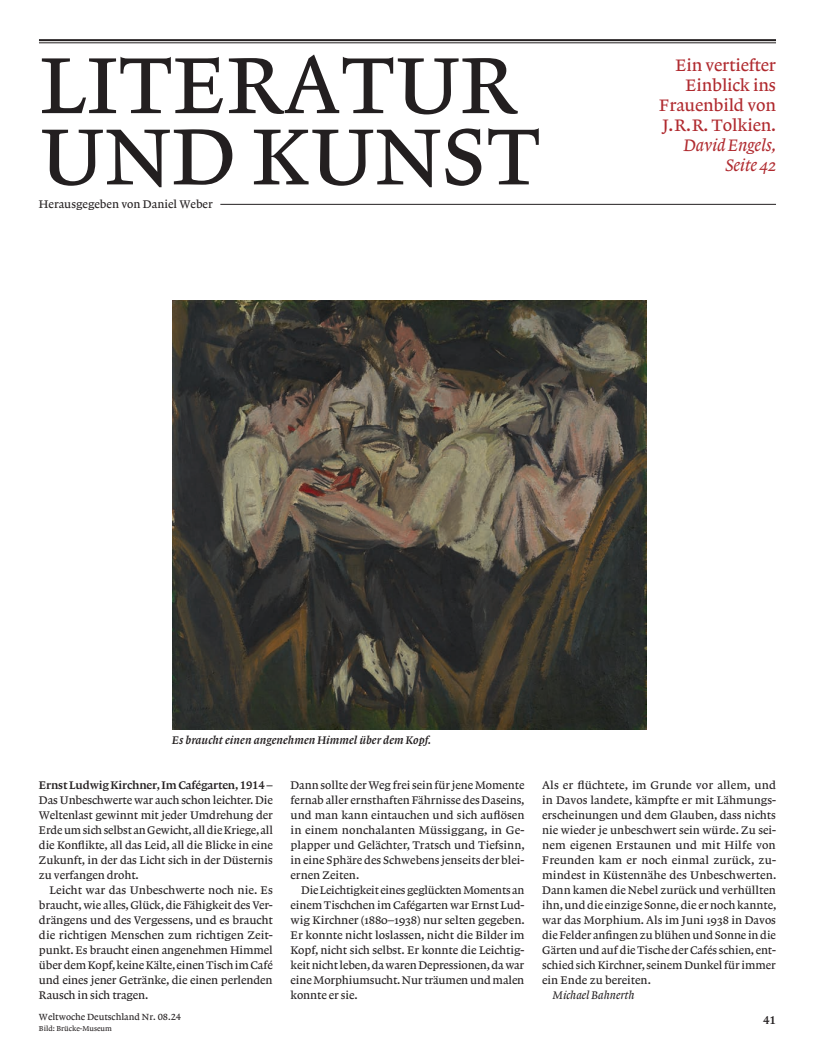
<style>
.page{position:relative;width:815px;height:1063px;background:#fff}
.page>*{position:absolute;margin:0;border:0;box-sizing:border-box;transform-origin:0 0}
.t1{font:83.75px/71.2px "Lexicon No 1 Roman A Tab";letter-spacing:.005em;color:#231f20}
.t2{font:17.5px/20px "Lexicon No 1 Roman A Tab";letter-spacing:-.01em;color:#b02a2f;text-align:right}
.t3{font:17.5px/20px "Lexicon No 1 Italic A Txt";letter-spacing:-.01em;color:#b02a2f;text-align:right}
.t4{font:11.62px/15px "Lexicon No 1 Roman A Txt";letter-spacing:-.01em;color:#231f20;text-align:justify}
.t5{font:11.62px "Lexicon No 1 Italic C Tab";letter-spacing:.005em;color:#231f20}
.t6{font:11.62px "Lexicon No 1 Roman C Tab";letter-spacing:-.015em;color:#231f20}
.t7{font:11.62px "Lexicon No 1 Roman A Tab";color:#231f20}
.t8{font:11.62px "Lexicon No 1 Italic A Tab";color:#231f20}
.t9{font:9.38px "Lexicon No 1 Roman A Tab";color:#231f20}
.t10{font:7.5px "Lexicon No 1 Roman A Tab";color:#231f20}
</style>
<div class="page">
<hr style="left:39px;top:39px;width:737px;height:2px;background:#231f20">
<hr style="left:39px;top:42px;width:737px;height:1px;background:#231f20">
<hr style="left:220px;top:204px;width:556px;height:1px;background:#231f20">
<img style="left:172px;top:300px;width:475px;height:429px">
<h1 class="t1" style="left:40px;top:50px;width:502px">LITERATUR<br>UND KUNST</h1>
<h2 class="t2" style="left:659px;top:55px;width:118px">Ein vertiefter<br>Einblick ins<br>Frauenbild von<br>J.R.R. Tolkien.</h2>
<h2 class="t3" style="left:684px;top:135px;width:94px">David Engels,<br>Seite 42</h2>
<p class="t7" style="left:39px;top:197px;width:175px">Herausgegeben von Daniel Weber</p>
<p class="t5" style="left:172px;top:734px;width:260px">Es braucht einen angenehmen Himmel über dem Kopf.</p>
<p class="t6" style="left:39px;top:779px;width:235px">Ernst Ludwig Kirchner, Im Cafégarten, 1914 –</p>
<p class="t4" style="left:39px;top:793px;width:235px">Das Unbeschwerte war auch schon leichter. Die Weltenlast gewinnt mit jeder Umdrehung der Erde um sich selbst an Gewicht, all die Kriege, all die Konflikte, all das Leid, all die Blicke in eine Zukunft, in der das Licht sich in der Düsternis zu verfangen droht.</p>
<p class="t4" style="left:39px;top:883px;width:235px;text-indent:11px">Leicht war das Unbeschwerte noch nie. Es braucht, wie alles, Glück, die Fähigkeit des Ver&shy;drängens und des Vergessens, und es braucht die richtigen Menschen zum richtigen Zeit&shy;punkt. Es braucht einen angenehmen Himmel über dem Kopf, keine Kälte, einen Tisch im Café und eines jener Getränke, die einen perlenden Rausch in sich tragen.</p>
<p class="t4" style="left:291px;top:778px;width:236px">Dann sollte der Weg frei sein für jene Momente fernab aller ernsthaften Fährnisse des Daseins, und man kann eintauchen und sich auflösen in einem nonchalanten Müssiggang, in Ge&shy;plapper und Gelächter, Tratsch und Tiefsinn, in eine Sphäre des Schwebens jenseits der blei&shy;ernen Zeiten.</p>
<p class="t4" style="left:291px;top:883px;width:236px;text-indent:11px">Die Leichtigkeit eines geglückten Moments an einem Tischchen im Cafégarten war Ernst Lud&shy;wig Kirchner (1880–1938) nur selten gegeben.<br>Er konnte nicht loslassen, nicht die Bilder im Kopf, nicht sich selbst. Er konnte die Leichtig&shy;keit nicht leben, da waren Depressionen, da war eine Morphiumsucht. Nur träumen und malen konnte er sie.</p>
<p class="t4" style="left:542px;top:778px;width:236px">Als er flüchtete, im Grunde vor allem, und in Davos landete, kämpfte er mit Lähmungs&shy;erscheinungen und dem Glauben, dass nichts nie wieder je unbeschwert sein würde. Zu sei&shy;nem eigenen Erstaunen und mit Hilfe von Freunden kam er noch einmal zurück, zu&shy;mindest in Küstennähe des Unbeschwerten.<br>Dann kamen die Nebel zurück und verhüllten ihn, und die einzige Sonne, die er noch kannte, war das Morphium. Als im Juni 1938 in Davos die Felder anfingen zu blühen und Sonne in die Gärten und auf die Tische der Cafés schien, ent&shy;schied sich Kirchner, seinem Dunkel für immer ein Ende zu bereiten.</p>
<p class="t8" style="left:553px;top:989px;width:83px">Michael Bahnerth</p>
<p class="t9" style="left:39px;top:1012px;width:144px">Weltwoche Deutschland Nr. 08.24</p>
<p class="t6" style="left:763px;top:1014px;width:14px">41</p>
<p class="t10" style="left:39px;top:1024px;width:74px">Bild: Brücke-Museum</p>
</div>
